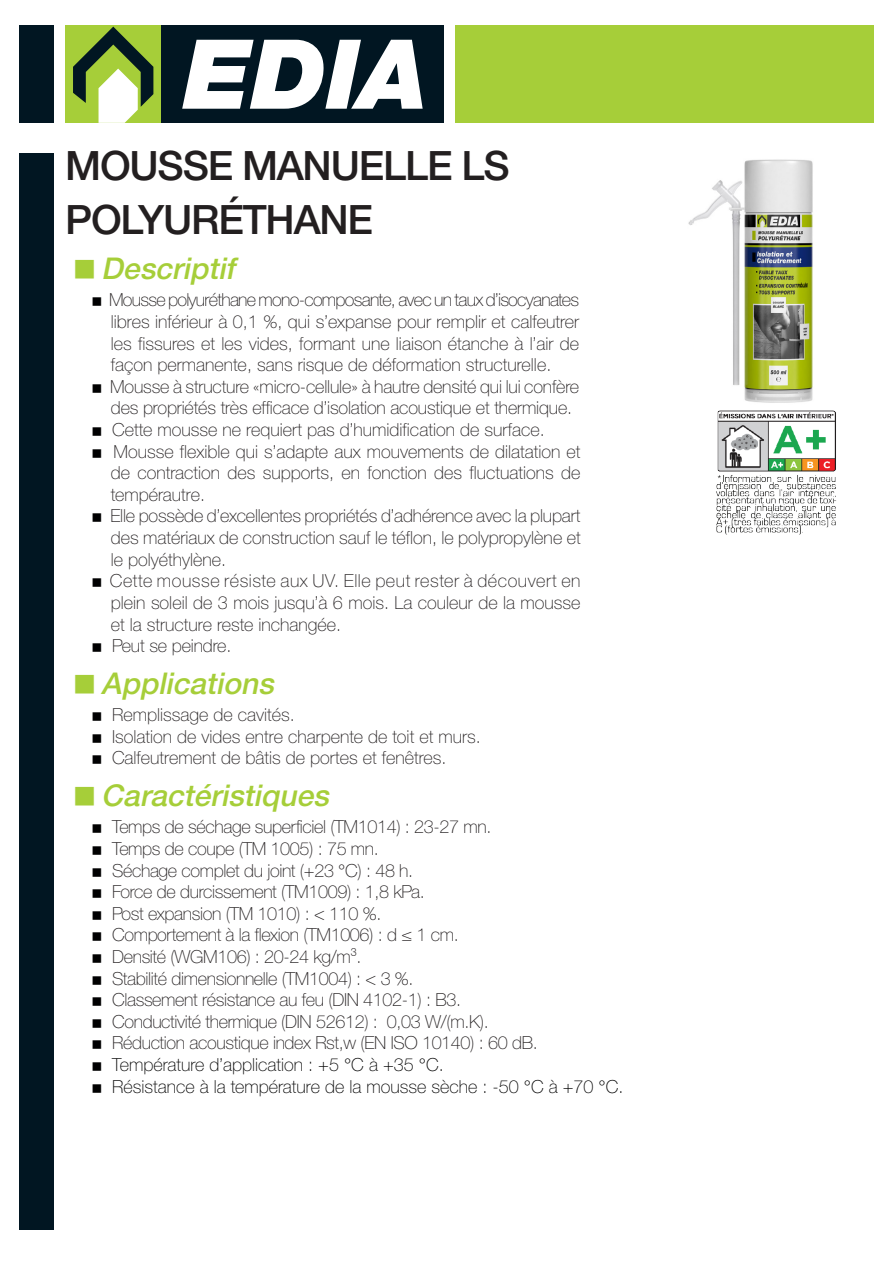
<style>
.page{position:relative;width:893px;height:1263px;background:#fff}
.page>*{position:absolute;margin:0;border:0;box-sizing:border-box;transform-origin:0 0}
.t1{font:500 40.5px/54px "Helvetica Neue";letter-spacing:-.03em;color:#231f20}
.t2{font:italic 500 30px "Helvetica Neue";color:#a6ce39}
.t3{font:100 18px/21.6px "Helvetica Neue";letter-spacing:-.01em;color:#231f20;text-align:justify}
.t4{font:100 18px "Helvetica Neue";color:#000001}
</style>
<div class="page">
<div style="left:65px;top:25px;width:96px;height:98px;background:#a6ce39"></div>
<div style="left:161px;top:25px;width:283px;height:98px;background:#011622"></div>
<svg style="left:182px;top:40px;width:241px;height:69px"></svg>
<svg style="left:73px;top:27px;width:80px;height:96px"></svg>
<div style="left:20px;top:25px;width:34px;height:98px;background:#011622"></div>
<div style="left:455px;top:25px;width:418px;height:98px;background:#a6ce39"></div>
<div style="left:20px;top:153px;width:34px;height:1077px;background:#011622"></div>
<img style="left:688px;top:159px;width:125px;height:244px">
<img style="left:716px;top:410px;width:121px;height:125px">
<p class="t1" style="left:65px;top:137px;width:446px">MOUSSE MANUELLE LS<br>POLYURÉTHANE</p>
<p class="t2" style="left:101px;top:245px;width:144px">Descriptif</p>
<p class="t3" style="left:109px;top:289px;width:472px">Mousse polyuréthane mono-composante, avec un taux d’isocyanates libres inférieur à 0,1 %, qui s’expanse pour remplir et calfeutrer les fissures et les vides, formant une liaison étanche à l’air de façon permanente, sans risque de déformation structurelle.</p>
<p class="t3" style="left:110px;top:375px;width:471px">Mousse à structure «micro-cellule» à hautre densité qui lui confère des propriétés très efficace d’isolation acoustique et thermique.</p>
<p class="t3" style="left:112px;top:418px;width:434px">Cette mousse ne requiert pas d’humidification de surface.</p>
<p class="t3" style="left:111px;top:440px;width:471px">Mousse flexible qui s’adapte aux mouvements de dilatation et de contraction des supports, en fonction des fluctuations de tempérautre.</p>
<p class="t3" style="left:110px;top:505px;width:472px">Elle possède d’excellentes propriétés d’adhérence avec la plupart des matériaux de construction sauf le téflon, le polypropylène et le polyéthylène.</p>
<p class="t3" style="left:110px;top:570px;width:472px">Cette mousse résiste aux UV. Elle peut rester à découvert en plein soleil de 3 mois jusqu’à 6 mois. La couleur de la mousse et la structure reste inchangée.</p>
<p class="t3" style="left:112px;top:634px;width:121px">Peut se peindre.</p>
<p class="t2" style="left:101px;top:659px;width:183px">Applications</p>
<p class="t3" style="left:112px;top:703px;width:184px">Remplissage de cavités.</p>
<p class="t3" style="left:112px;top:725px;width:370px">Isolation de vides entre charpente de toit et murs.</p>
<p class="t3" style="left:112px;top:747px;width:336px">Calfeutrement de bâtis de portes et fenêtres.</p>
<p class="t2" style="left:101px;top:771px;width:238px">Caractéristiques</p>
<p class="t3" style="left:112px;top:816px;width:381px">Temps de séchage superficiel (TM1014) : 23-27 mn.</p>
<p class="t3" style="left:112px;top:837px;width:268px">Temps de coupe (TM 1005) : 75 mn.</p>
<p class="t3" style="left:112px;top:859px;width:303px">Séchage complet du joint (+23 °C) : 48 h.</p>
<p class="t3" style="left:112px;top:880px;width:314px">Force de durcissement (TM1009) : 1,8 kPa.</p>
<p class="t3" style="left:112px;top:902px;width:271px">Post expansion (TM 1010) : &lt; 110 %.</p>
<p class="t3" style="left:112px;top:924px;width:348px">Comportement à la flexion (TM1006) : d ≤ 1 cm.</p>
<p class="t3" style="left:112px;top:945px;width:251px">Densité (WGM106) : 20-24 kg/m³.</p>
<p class="t3" style="left:112px;top:967px;width:303px">Stabilité dimensionnelle (TM1004) : &lt; 3 %.</p>
<p class="t3" style="left:112px;top:988px;width:350px">Classement résistance au feu (DIN 4102-1) : B3.</p>
<p class="t3" style="left:112px;top:1010px;width:378px">Conductivité thermique (DIN 52612) : 0,03 W/(m.K).</p>
<p class="t3" style="left:112px;top:1032px;width:427px">Réduction acoustique index Rst,w (EN ISO 10140) : 60 dB.</p>
<p class="t4" style="left:112px;top:1051px;width:333px">Température d’application : +5 °C à +35 °C.</p>
<p class="t4" style="left:112px;top:1072px;width:513px">Résistance à la température de la mousse sèche : -50 °C à +70 °C.</p>
</div>
